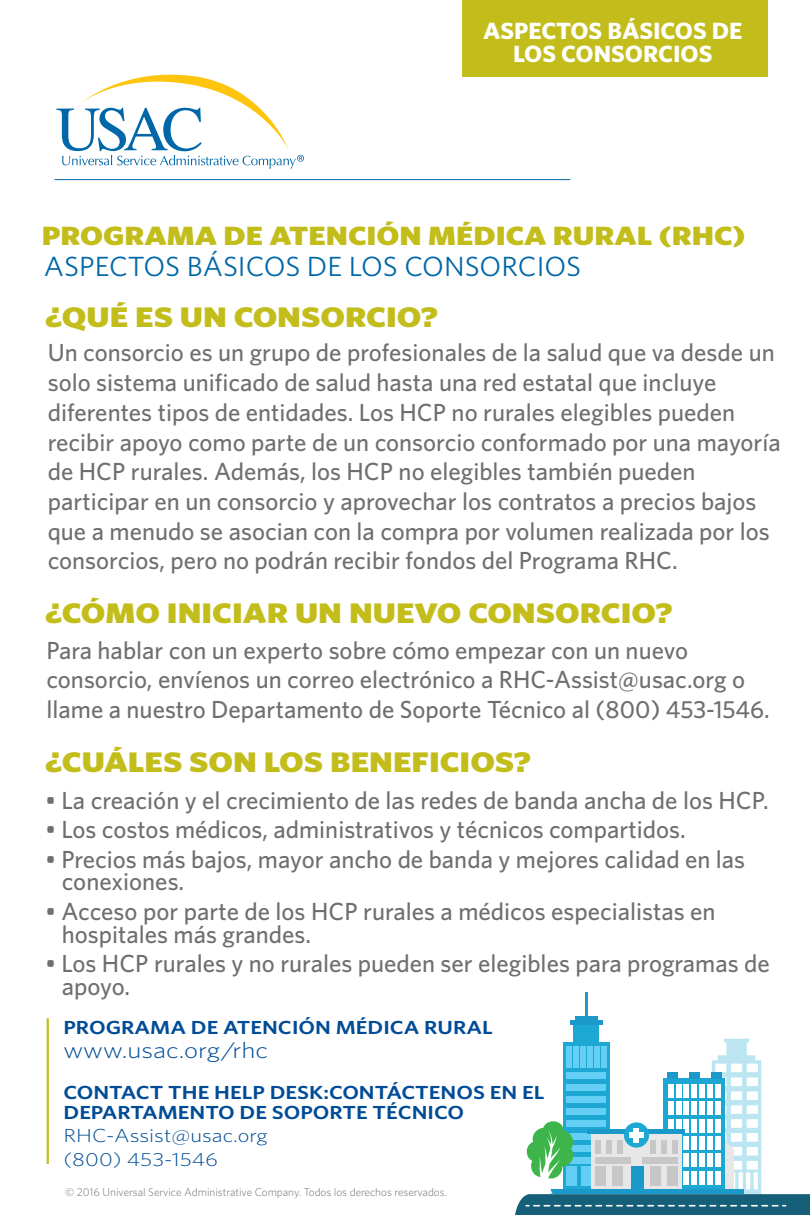
<style>
.page{position:relative;width:810px;height:1215px;background:#fff}
.page>*{position:absolute;margin:0;border:0;box-sizing:border-box;transform-origin:0 0}
.t1{font:900 28.35px "Whitney";color:#c3bd1c;scale:1.19 1}
.t2{font:27.9px "Whitney";color:#0068a8;scale:1.05 1}
.t3{font:900 26.55px "Whitney";color:#c3bd1c;scale:1.19 1}
.t4{font:500 24.75px/29.7px "Whitney";color:#6f6f70}
.t5{font:700 23.4px/22.5px "Whitney";color:#fff;text-align:center;scale:1.05 1}
.t6{font:300 22.72px "Whitney";color:#004c97;scale:1.19 1}
.t7{font:600 18.9px/20.2px "Whitney";color:#004c97;scale:1.19 1}
.t8{font:300 18.9px/24.8px "Whitney";color:#004c97;scale:1.19 1}
.t9{font:300 11.25px "Whitney";color:#6f6f70}
</style>
<div class="page">
<div style="left:462px;top:0;width:305px;height:76px;background:#c3bd1c"></div>
<hr style="left:585px;top:992px;width:2px;height:26px;background:#1b99c8">
<div style="left:575px;top:1016px;width:22px;height:5px;background:#1b99c8"></div>
<svg style="left:515px;top:1018px;width:295px;height:197px"></svg>
<hr style="left:47px;top:1018px;width:2px;height:146px;background:#c3bd1c">
<hr style="left:55px;top:179px;width:515px;height:1px;background:#0068a8">
<svg style="left:56px;top:74px;width:248px;height:95px"></svg>
<p class="t5" style="left:483px;top:19px;width:249px">ASPECTOS BÁSICOS DE<br>LOS CONSORCIOS</p>
<p class="t3" style="left:42px;top:218px;width:593px">PROGRAMA DE ATENCIÓN MÉDICA RURAL (RHC)</p>
<p class="t2" style="left:44px;top:248px;width:513px">ASPECTOS BÁSICOS DE LOS CONSORCIOS</p>
<p class="t1" style="left:46px;top:298px;width:331px">¿QUÉ ES UN CONSORCIO?</p>
<p class="t4" style="left:48px;top:338px;width:735px">Un consorcio es un grupo de profesionales de la salud que va desde un solo sistema unificado de salud hasta una red estatal que incluye diferentes tipos de entidades. Los HCP no rurales elegibles pueden recibir apoyo como parte de un consorcio conformado por una mayoría de HCP rurales. Además, los HCP no elegibles también pueden participar en un consorcio y aprovechar los contratos a precios bajos que a menudo se asocian con la compra por volumen realizada por los consorcios, pero no podrán recibir fondos del Programa RHC.</p>
<p class="t1" style="left:46px;top:594px;width:528px">¿CÓMO INICIAR UN NUEVO CONSORCIO?</p>
<p class="t4" style="left:46px;top:635px;width:725px">Para hablar con un experto sobre cómo empezar con un nuevo consorcio, envíenos un correo electrónico a RHC-Assist@usac.org o llame a nuestro Departamento de Soporte Técnico al (800) 453-1546.</p>
<p class="t1" style="left:46px;top:743px;width:409px">¿CUÁLES SON LOS BENEFICIOS?</p>
<p class="t4" style="left:46px;top:785px;width:725px">• La creación y el crecimiento de las redes de banda ancha de los HCP.</p>
<p class="t4" style="left:46px;top:814px;width:642px">• Los costos médicos, administrativos y técnicos compartidos.</p>
<p class="t4" style="left:62px;top:848px;width:685px;line-height:22.5px;text-indent:-16px">• Precios más bajos, mayor ancho de banda y mejores calidad en las conexiones.</p>
<p class="t4" style="left:62px;top:900px;width:655px;line-height:22.5px;text-indent:-16px">• Acceso por parte de los HCP rurales a médicos especialistas en hospitales más grandes.</p>
<p class="t4" style="left:62px;top:952px;width:710px;line-height:22.5px;text-indent:-16px">• Los HCP rurales y no rurales pueden ser elegibles para programas de apoyo.</p>
<p class="t7" style="left:64px;top:1017px;width:362px">PROGRAMA DE ATENCIÓN MÉDICA RURAL</p>
<p class="t6" style="left:64px;top:1035px;width:173px">www.usac.org/rhc</p>
<p class="t7" style="left:64px;top:1082px;width:406px">CONTACT THE HELP DESK:CONTÁCTENOS EN EL<br>DEPARTAMENTO DE SOPORTE TÉCNICO</p>
<p class="t8" style="left:64px;top:1122px;width:173px">RHC-Assist@usac.org (800) 453-1546</p>
<p class="t9" style="left:65px;top:1185px;width:384px">© 2016 Universal Service Administrative Company. Todos los derechos reservados.</p>
</div>
